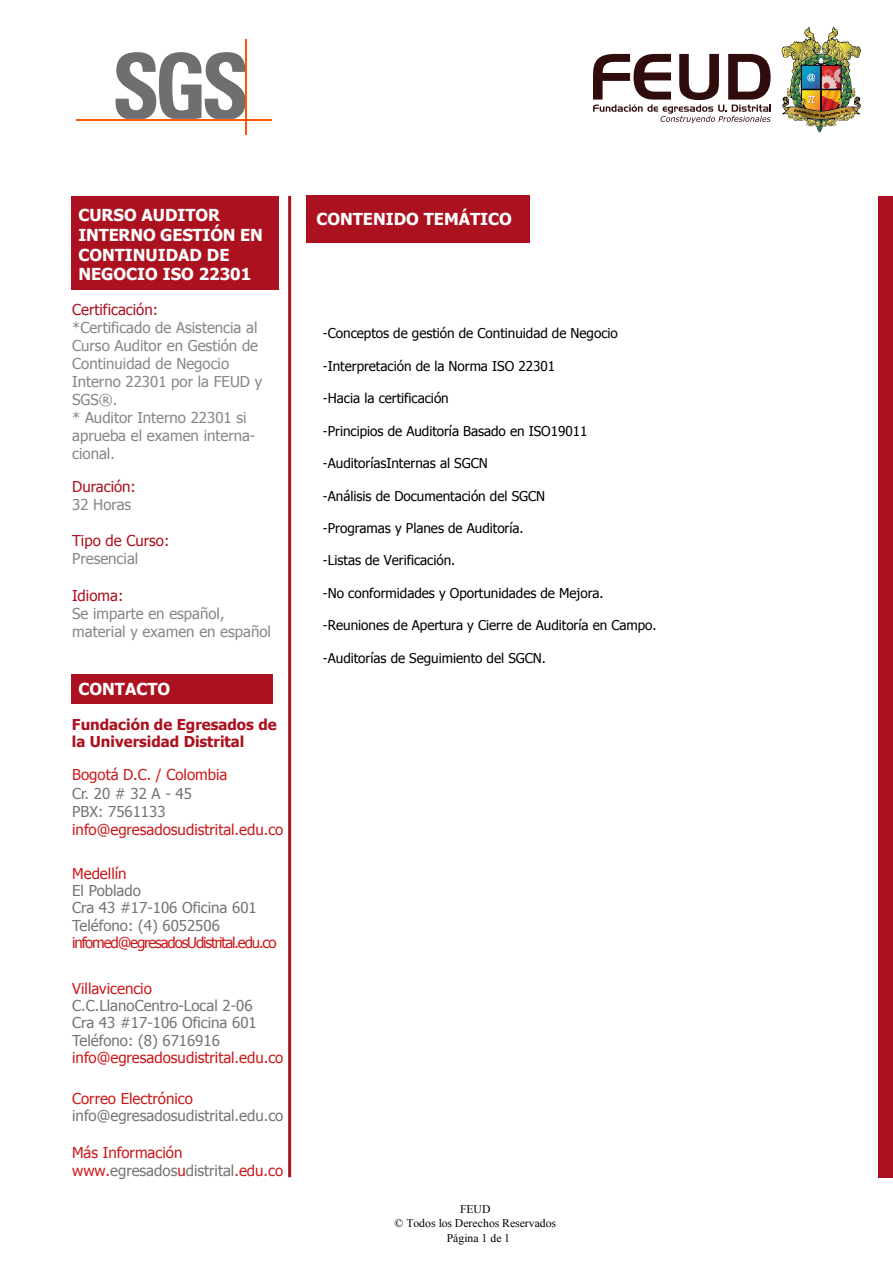
<style>
.page{position:relative;width:893px;height:1263px;background:#fff}
.page>*{position:absolute;margin:0;border:0;box-sizing:border-box;transform-origin:0 0}
.t1{font:700 16.5px/19.8px "Tahoma";color:#fff}
.t2{font:15px/18px "Tahoma";color:#878787}
.t3{font:15px "Tahoma";color:#767576}
.t4{font:15px "Tahoma";color:#cd1a1c}
.t5{font:700 15px/16.5px "Tahoma";color:#ac111f}
.t6{font:15px "Tahoma";color:#ac111f}
.t7{font:15px "Tahoma";letter-spacing:-.075em;color:#cd1a1c}
.t8{font:13.5px "Tahoma";letter-spacing:-.005em;color:#000}
.t9{font:11.7px/13.5px "Times New Roman";color:#000;text-align:center}
.t10{font:900 3.45px "Arial";color:#000}
.s1{color:#cd1a1c}
</style>
<div class="page">
<hr style="left:288px;top:196px;width:3px;height:981px;background:#ac111f">
<svg style="left:593px;top:54px;width:178px;height:69px"></svg>
<div style="left:71px;top:196px;width:208px;height:94px;background:#ac111f"></div>
<div style="left:307px;top:196px;width:222px;height:47px;background:#ac111f"></div>
<div style="left:879px;top:196px;width:14px;height:981px;background:#ac111f"></div>
<div style="left:71px;top:674px;width:202px;height:30px;background:#ac111f"></div>
<svg style="left:115px;top:52px;width:130px;height:67px"></svg>
<hr style="left:76px;top:119px;width:195px;height:1px;background:#ff5800">
<hr style="left:245px;top:39px;width:2px;height:95px;background:#ff5800">
<img style="left:781px;top:27px;width:80px;height:105px">
<p class="t1" style="left:78px;top:204px;width:186px">CURSO AUDITOR<br>INTERNO GESTIÓN EN<br>CONTINUIDAD DE<br>NEGOCIO ISO 22301</p>
<p class="t1" style="left:316px;top:208px;width:197px">CONTENIDO TEMÁTICO</p>
<p class="t6" style="left:72px;top:299px;width:87px">Certificación:</p>
<p class="t2" style="left:72px;top:317px;width:191px">*Certificado de Asistencia al<br>Curso Auditor en Gestión de<br>Continuidad de Negocio<br>Interno 22301 por la FEUD y<br>SGS®.<br>* Auditor Interno 22301 si aprueba el examen interna&shy;cional.</p>
<p class="t6" style="left:72px;top:477px;width:65px">Duración:</p>
<p class="t2" style="left:72px;top:495px;width:61px">32 Horas</p>
<p class="t6" style="left:72px;top:531px;width:99px">Tipo de Curso:</p>
<p class="t2" style="left:72px;top:549px;width:68px">Presencial</p>
<p class="t6" style="left:72px;top:585px;width:53px">Idioma:</p>
<p class="t2" style="left:72px;top:604px;width:200px">Se imparte en español, material y examen en español</p>
<p class="t1" style="left:79px;top:678px;width:93px">CONTACTO</p>
<p class="t5" style="left:72px;top:715px;width:206px">Fundación de Egresados de la Universidad Distrital</p>
<p class="t4" style="left:72px;top:764px;width:157px">Bogotá D.C. / Colombia</p>
<p class="t3" style="left:72px;top:783px;width:121px">Cr. 20 # 32 A - 45</p>
<p class="t3" style="left:72px;top:802px;width:95px">PBX: 7561133</p>
<p class="t4" style="left:72px;top:819px;width:213px">info@egresadosudistrital.edu.co</p>
<p class="t4" style="left:72px;top:863px;width:56px">Medellín</p>
<p class="t3" style="left:72px;top:880px;width:70px">El Poblado</p>
<p class="t3" style="left:72px;top:897px;width:186px">Cra 43 #17-106 Oficina 601</p>
<p class="t3" style="left:72px;top:915px;width:149px">Teléfono: (4) 6052506</p>
<p class="t7" style="left:72px;top:933px;width:206px">infomed@egresadosUdistrital.edu.co</p>
<p class="t4" style="left:72px;top:978px;width:81px">Villavicencio</p>
<p class="t3" style="left:72px;top:995px;width:182px">C.C.LlanoCentro-Local 2-06</p>
<p class="t3" style="left:72px;top:1012px;width:186px">Cra 43 #17-106 Oficina 601</p>
<p class="t3" style="left:72px;top:1030px;width:149px">Teléfono: (8) 6716916</p>
<p class="t4" style="left:72px;top:1048px;width:213px">info@egresadosudistrital.edu.co</p>
<p class="t4" style="left:72px;top:1088px;width:122px">Correo Electrónico</p>
<p class="t3" style="left:72px;top:1105px;width:213px">info@egresadosudistrital.edu.co</p>
<p class="t4" style="left:72px;top:1142px;width:112px">Más Información</p>
<p class="t3" style="left:72px;top:1161px;width:213px"><span class="s1">www.</span>egresados<span class="s1">u</span>distrital<span class="s1">.edu.co</span></p>
<p class="t8" style="left:323px;top:324px;width:296px">-Conceptos de gestión de Continuidad de Negocio</p>
<p class="t8" style="left:323px;top:357px;width:234px">-Interpretación de la Norma ISO 22301</p>
<p class="t8" style="left:323px;top:389px;width:127px">-Hacia la certificación</p>
<p class="t8" style="left:323px;top:422px;width:266px">-Principios de Auditoría Basado en ISO19011</p>
<p class="t8" style="left:323px;top:454px;width:166px">-AuditoríasInternas al SGCN</p>
<p class="t8" style="left:323px;top:487px;width:224px">-Análisis de Documentación del SGCN</p>
<p class="t8" style="left:323px;top:519px;width:202px">-Programas y Planes de Auditoría.</p>
<p class="t8" style="left:323px;top:551px;width:134px">-Listas de Verificación.</p>
<p class="t8" style="left:323px;top:584px;width:282px">-No conformidades y Oportunidades de Mejora.</p>
<p class="t8" style="left:323px;top:616px;width:335px">-Reuniones de Apertura y Cierre de Auditoría en Campo.</p>
<p class="t8" style="left:323px;top:649px;width:224px">-Auditorías de Seguimiento del SGCN.</p>
<p class="t9" style="left:395px;top:1202px;width:163px">FEUD<br>© Todos los Derechos Reservados</p>
<p class="t9" style="left:447px;top:1231px;width:65px">Página 1 de 1</p>
<p class="t10" style="left:820px;top:113px;width:4px">E</p>
</div>
